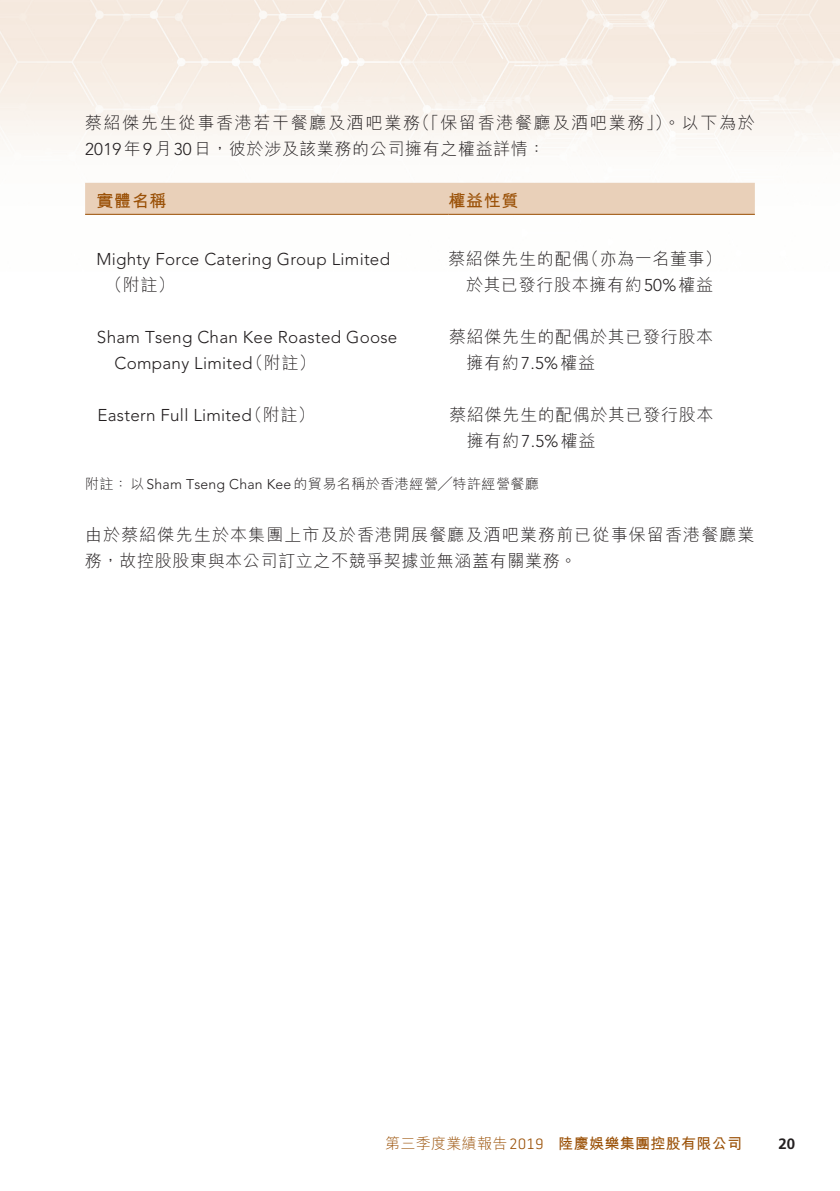
<style>
.page{position:relative;width:840px;height:1191px;background:#fff}
.page>*{position:absolute;margin:0;border:0;box-sizing:border-box;transform-origin:0 0}
.t1{font:300 17px "Avenir LT Std";letter-spacing:.015em;color:#231f20}
.t2{font:300 17px/26px "M Hei HK";letter-spacing:.035em;color:#231f20}
.t3{font:300 17px/26px "M Hei HK";letter-spacing:.1em;color:#231f20}
.t4{font:300 17px/26px "M Hei HK";letter-spacing:.065em;color:#231f20}
.t5{font:700 17px "M Hei HK";letter-spacing:.04em;color:#9a5006}
.t6{font:700 15px "M Hei HK";letter-spacing:.02em;color:#9a5006}
.t7{font:300 15px "M Hei HK";letter-spacing:.02em;color:#9a5006}
.t8{font:700 15px "Frutiger LT Std";color:#231f20}
.t9{font:300 14px "M Hei HK";letter-spacing:.035em;color:#231f20}
.s1{font-family:"Avenir LT Std"}
.s2{font-family:"Battersea"}
</style>
<div class="page">
<img style="left:0;top:0;width:839px;height:215px">
<div style="left:85px;top:183px;width:669px;height:31px;background:#e9d0b9"></div>
<hr style="left:85px;top:214px;width:363px;height:1px;background:#9a5006">
<hr style="left:448px;top:214px;width:306px;height:1px;background:#9a5006">
<p class="t3" style="left:413px;top:109px;width:343px">（「保留香港餐廳及酒吧業務」）。以下為於</p>
<p class="t3" style="left:85px;top:109px;width:461px">蔡紹傑先生從事香港若干餐廳及酒吧業務<br><span class="s1">2019</span>年<span class="s1">9</span>月<span class="s1">30</span>日，彼於涉及該業務的公司擁有之權益詳情：</p>
<p class="t5" style="left:448px;top:188px;width:71px">權益性質</p>
<p class="t5" style="left:96px;top:188px;width:71px">實體名稱</p>
<p class="t1" style="left:96px;top:249px;width:295px">Mighty Force Catering Group Limited</p>
<p class="t2" style="left:105px;top:271px;width:71px">（附註(</p>
<p class="t1" style="left:97px;top:327px;width:302px">Sham Tseng Chan Kee Roasted Goose</p>
<p class="t2" style="left:246px;top:349px;width:71px">（附註(</p>
<p class="t1" style="left:114px;top:353px;width:139px">Company Limited</p>
<p class="t2" style="left:245px;top:401px;width:71px">（附註）</p>
<p class="t1" style="left:97px;top:405px;width:156px">Eastern Full Limited</p>
<p class="t2" style="left:582px;top:245px;width:141px">（亦為一名董事(</p>
<p class="t2" style="left:466px;top:245px;width:248px;text-indent:-17px">蔡紹傑先生的配偶<br>於其已發行股本擁有約<span class="s1">50%</span>權益</p>
<p class="t2" style="left:466px;top:323px;width:248px;text-indent:-17px">蔡紹傑先生的配偶於其已發行股本擁有約<span class="s1">7.5%</span>權益</p>
<p class="t2" style="left:449px;top:401px;width:265px">蔡紹傑先生的配偶於其已發行股本</p>
<p class="t2" style="left:466px;top:427px;width:130px">擁有約<span class="s1">7.5%</span>權益</p>
<p class="t9" style="left:85px;top:477px;width:455px">附註：以<span class="s1">Sham Tseng Chan Kee</span>的貿易名稱於香港經營╱特許經營餐廳</p>
<p class="t4" style="left:85px;top:522px;width:670px">由於蔡紹傑先生於本集團上市及於香港開展餐廳及酒吧業務前已從事保留香港餐廳業務，故控股股東與本公司訂立之不競爭契據並無涵蓋有關業務。</p>
<p class="t7" style="left:385px;top:1136px;width:160px">第三季度業績報告<span class="s2">2019</span></p>
<p class="t6" style="left:558px;top:1133px;width:185px">陸慶娛樂集團控股有限公司</p>
<p class="t8" style="left:778px;top:1135px;width:18px">20</p>
</div>
